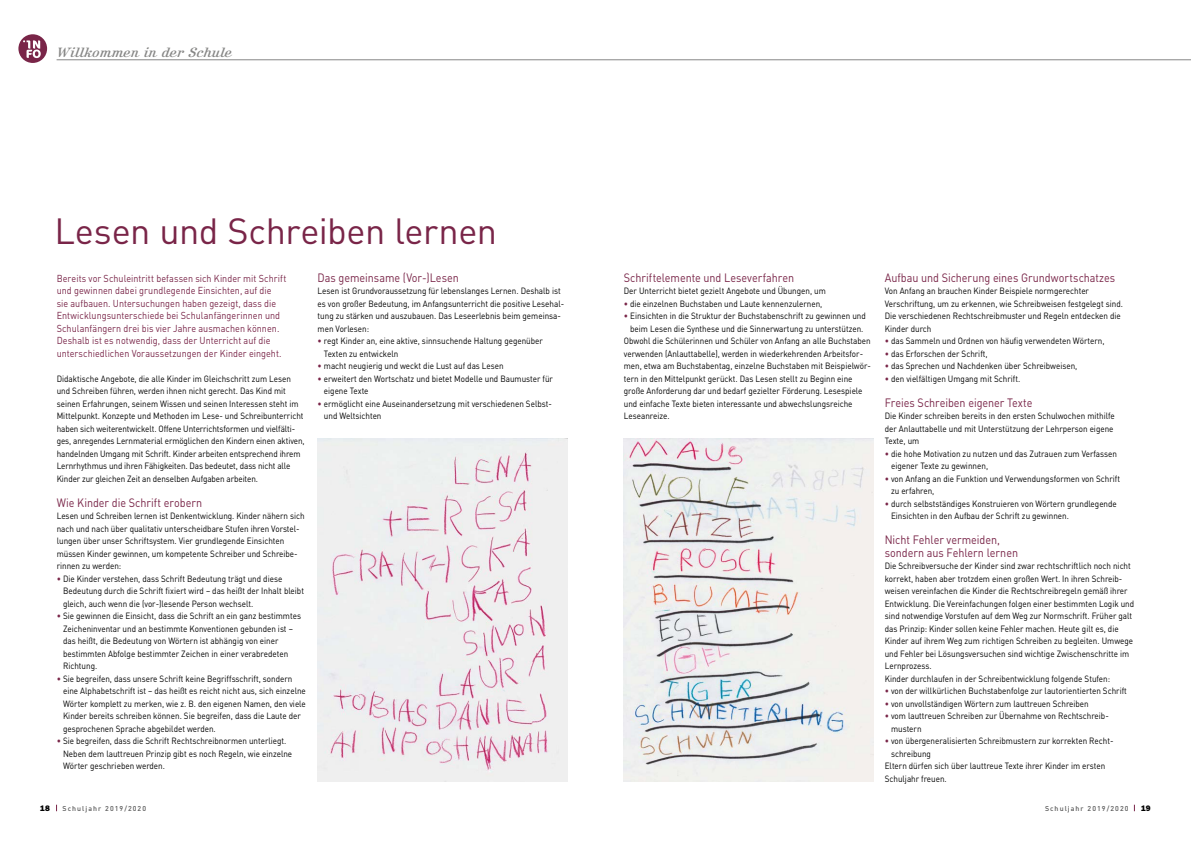
<style>
.page{position:relative;width:1191px;height:842px;background:#fff}
.page>*{position:absolute;margin:0;border:0;box-sizing:border-box;transform-origin:0 0}
.t1{font:36px "DIN";letter-spacing:-.015em;color:#792548}
.t2{font:14px "Kursivschrift Liegend";letter-spacing:.02em;color:#878786}
.t3{font:12px/12.5px "DIN";letter-spacing:-.005em;color:#792548;scale:.9 1}
.t4{font:10px/12.5px "DIN";letter-spacing:.005em;color:#792548;scale:.9 1}
.t5{font:9px/12.5px "DIN";color:#000;scale:.9 1}
.t6{font:800 8px "Franklin Gothic";color:#000}
.t7{font:500 7px "DIN";letter-spacing:.15em;color:#565656}
.s1{color:#792548}
</style>
<div class="page">
<div style="left:18px;top:34px;width:29px;height:29px;background:#792548;border-radius:50%"></div>
<svg style="left:23px;top:40px;width:18px;height:18px"></svg>
<img style="left:317px;top:438px;width:250px;height:344px">
<hr style="left:57px;top:60px;width:1134px;height:1px;background:#878786">
<img style="left:624px;top:438px;width:249px;height:344px">
<h2 class="t2" style="left:57px;top:44px;width:177px">Willkommen in der Schule</h2>
<h1 class="t1" style="left:55px;top:209px;width:444px">Lesen und Schreiben lernen</h1>
<p class="t4" style="left:57px;top:272px;width:257px">Bereits vor Schuleintritt befassen sich Kinder mit Schrift und gewinnen dabei grundlegende Einsichten, auf die<br>sie aufbauen. Untersuchungen haben gezeigt, dass die Entwicklungsunterschiede bei Schulanfängerinnen und Schulanfängern drei bis vier Jahre ausmachen können.<br>Deshalb ist es notwendig, dass der Unterricht auf die unterschiedlichen Voraussetzungen der Kinder eingeht.</p>
<p class="t5" style="left:57px;top:372px;width:277px">Didaktische Angebote, die alle Kinder im Gleichschritt zum Lesen und Schreiben führen, werden ihnen nicht gerecht. Das Kind mit seinen Erfahrungen, seinem Wissen und seinen Interessen steht im Mittelpunkt. Konzepte und Methoden im Lese- und Schreibunterricht haben sich weiterentwickelt. Offene Unterrichtsformen und vielfälti&shy;ges, anregendes Lernmaterial ermöglichen den Kindern einen aktiven, handelnden Umgang mit Schrift. Kinder arbeiten entsprechend ihrem Lernrhythmus und ihren Fähigkeiten. Das bedeutet, dass nicht alle Kinder zur gleichen Zeit an denselben Aufgaben arbeiten.</p>
<h3 class="t3" style="left:57px;top:496px;width:163px">Wie Kinder die Schrift erobern</h3>
<p class="t5" style="left:57px;top:510px;width:277px">Lesen und Schreiben lernen ist Denkentwicklung. Kinder nähern sich nach und nach über qualitativ unterscheidbare Stufen ihren Vorstel&shy;lungen über unser Schriftsystem. Vier grundlegende Einsichten müssen Kinder gewinnen, um kompetente Schreiber und Schreibe&shy;rinnen zu werden:</p>
<p class="t5" style="left:63px;top:572px;width:269px;text-indent:-6px"><span class="s1">•</span> Die Kinder verstehen, dass Schrift Bedeutung trägt und diese<br>Bedeutung durch die Schrift fixiert wird – das heißt der Inhalt bleibt gleich, auch wenn die (vor-)lesende Person wechselt.</p>
<p class="t5" style="left:63px;top:610px;width:266px;text-indent:-6px"><span class="s1">•</span> Sie gewinnen die Einsicht, dass die Schrift an ein ganz bestimmtes Zeicheninventar und an bestimmte Konventionen gebunden ist – das heißt, die Bedeutung von Wörtern ist abhängig von einer bestimmten Abfolge bestimmter Zeichen in einer verabredeten Richtung.</p>
<p class="t5" style="left:63px;top:672px;width:271px;text-indent:-6px"><span class="s1">•</span> Sie begreifen, dass unsere Schrift keine Begriffsschrift, sondern eine Alphabetschrift ist – das heißt es reicht nicht aus, sich einzelne Wörter komplett zu merken, wie z. B. den eigenen Namen, den viele Kinder bereits schreiben können. Sie begreifen, dass die Laute der gesprochenen Sprache abgebildet werden.</p>
<p class="t5" style="left:63px;top:735px;width:256px;text-indent:-6px"><span class="s1">•</span> Sie begreifen, dass die Schrift Rechtschreibnormen unterliegt.<br>Neben dem lauttreuen Prinzip gibt es noch Regeln, wie einzelne<br>Wörter geschrieben werden.</p>
<h3 class="t3" style="left:317px;top:271px;width:158px">Das gemeinsame (Vor-)Lesen</h3>
<p class="t5" style="left:317px;top:285px;width:275px">Lesen ist Grundvoraussetzung für lebenslanges Lernen. Deshalb ist es von großer Bedeutung, im Anfangsunterricht die positive Lesehal&shy;tung zu stärken und auszubauen. Das Leseerlebnis beim gemeinsa&shy;men Vorlesen:</p>
<p class="t5" style="left:324px;top:335px;width:245px;text-indent:-6px"><span class="s1">•</span> regt Kinder an, eine aktive, sinnsuchende Haltung gegenüber<br>Texten zu entwickeln</p>
<p class="t5" style="left:317px;top:360px;width:208px"><span class="s1">•</span> macht neugierig und weckt die Lust auf das Lesen</p>
<p class="t5" style="left:324px;top:372px;width:256px;text-indent:-6px"><span class="s1">•</span> erweitert den Wortschatz und bietet Modelle und Baumuster für eigene Texte</p>
<p class="t5" style="left:324px;top:397px;width:255px;text-indent:-6px"><span class="s1">•</span> ermöglicht eine Auseinandersetzung mit verschiedenen Selbst&shy;und Weltsichten</p>
<h3 class="t3" style="left:624px;top:271px;width:191px">Schriftelemente und Leseverfahren</h3>
<p class="t5" style="left:624px;top:285px;width:226px">Der Unterricht bietet gezielt Angebote und Übungen, um</p>
<p class="t5" style="left:624px;top:297px;width:222px"><span class="s1">•</span> die einzelnen Buchstaben und Laute kennenzulernen,</p>
<p class="t5" style="left:624px;top:310px;width:270px"><span class="s1">•</span> Einsichten in die Struktur der Buchstabenschrift zu gewinnen und</p>
<p class="t5" style="left:630px;top:322px;width:261px">beim Lesen die Synthese und die Sinnerwartung zu unterstützen.</p>
<p class="t5" style="left:624px;top:335px;width:276px">Obwohl die Schülerinnen und Schüler von Anfang an alle Buchstaben</p>
<p class="t5" style="left:624px;top:347px;width:267px">verwenden (Anlauttabelle), werden in wiederkehrenden Arbeitsfor-</p>
<p class="t5" style="left:624px;top:360px;width:276px">men, etwa am Buchstabentag, einzelne Buchstaben mit Beispielwör-</p>
<p class="t5" style="left:624px;top:372px;width:255px">tern in den Mittelpunkt gerückt. Das Lesen stellt zu Beginn eine</p>
<p class="t5" style="left:624px;top:385px;width:267px">große Anforderung dar und bedarf gezielter Förderung. Lesespiele</p>
<p class="t5" style="left:624px;top:397px;width:256px">und einfache Texte bieten interessante und abwechslungsreiche</p>
<p class="t5" style="left:624px;top:410px;width:52px">Leseanreize.</p>
<h3 class="t3" style="left:884px;top:271px;width:257px">Aufbau und Sicherung eines Grundwortschatzes</h3>
<p class="t5" style="left:884px;top:285px;width:266px">Von Anfang an brauchen Kinder Beispiele normgerechter Verschriftung, um zu erkennen, wie Schreibweisen festgelegt sind.<br>Die verschiedenen Rechtschreibmuster und Regeln entdecken die Kinder durch</p>
<p class="t5" style="left:884px;top:335px;width:246px"><span class="s1">•</span> das Sammeln und Ordnen von häufig verwendeten Wörtern,</p>
<p class="t5" style="left:884px;top:347px;width:116px"><span class="s1">•</span> das Erforschen der Schrift,</p>
<p class="t5" style="left:884px;top:360px;width:216px"><span class="s1">•</span> das Sprechen und Nachdenken über Schreibweisen,</p>
<p class="t5" style="left:884px;top:372px;width:152px"><span class="s1">•</span> den vielfältigen Umgang mit Schrift.</p>
<h3 class="t3" style="left:884px;top:396px;width:166px">Freies Schreiben eigener Texte</h3>
<p class="t5" style="left:884px;top:410px;width:257px">Die Kinder schreiben bereits in den ersten Schulwochen mithilfe der Anlauttabelle und mit Unterstützung der Lehrperson eigene<br>Texte, um</p>
<p class="t5" style="left:891px;top:447px;width:252px;text-indent:-6px"><span class="s1">•</span> die hohe Motivation zu nutzen und das Zutrauen zum Verfassen eigener Texte zu gewinnen,</p>
<p class="t5" style="left:891px;top:472px;width:256px;text-indent:-6px"><span class="s1">•</span> von Anfang an die Funktion und Verwendungsformen von Schrift zu erfahren,</p>
<p class="t5" style="left:891px;top:497px;width:252px;text-indent:-6px"><span class="s1">•</span> durch selbstständiges Konstruieren von Wörtern grundlegende<br>Einsichten in den Aufbau der Schrift zu gewinnen.</p>
<h3 class="t3" style="left:884px;top:533px;width:150px">Nicht Fehler vermeiden, sondern aus Fehlern lernen</h3>
<p class="t5" style="left:884px;top:560px;width:279px">Die Schreibversuche der Kinder sind zwar rechtschriftlich noch nicht korrekt, haben aber trotzdem einen großen Wert. In ihren Schreib&shy;weisen vereinfachen die Kinder die Rechtschreibregeln gemäß ihrer Entwicklung. Die Vereinfachungen folgen einer bestimmten Logik und sind notwendige Vorstufen auf dem Weg zur Normschrift. Früher galt das Prinzip: Kinder sollen keine Fehler machen. Heute gilt es, die Kinder auf ihrem Weg zum richtigen Schreiben zu begleiten. Umwege und Fehler bei Lösungsversuchen sind wichtige Zwischenschritte im Lernprozess.<br>Kinder durchlaufen in der Schreibentwicklung folgende Stufen:</p>
<p class="t5" style="left:884px;top:685px;width:271px"><span class="s1">•</span> von der willkürlichen Buchstabenfolge zur lautorientierten Schrift</p>
<p class="t5" style="left:884px;top:697px;width:228px"><span class="s1">•</span> von unvollständigen Wörtern zum lauttreuen Schreiben</p>
<p class="t5" style="left:891px;top:710px;width:242px;text-indent:-6px"><span class="s1">•</span> vom lauttreuen Schreiben zur Übernahme von Rechtschreib&shy;mustern</p>
<p class="t5" style="left:884px;top:735px;width:256px"><span class="s1">•</span> von übergeneralisierten Schreibmustern zur korrekten Recht-</p>
<p class="t5" style="left:891px;top:747px;width:46px">schreibung</p>
<p class="t5" style="left:884px;top:760px;width:246px">Eltern dürfen sich über lauttreue Texte ihrer Kinder im ersten</p>
<p class="t5" style="left:884px;top:772px;width:70px">Schuljahr freuen.</p>
<p class="t6" style="left:40px;top:804px;width:11px">18</p>
<p class="t7" style="left:63px;top:803px;width:85px">Schuljahr 2019/2020</p>
<p class="t7" style="left:1045px;top:803px;width:85px">Schuljahr 2019/2020</p>
<p class="t6" style="left:1141px;top:804px;width:11px">19</p>
</div>
